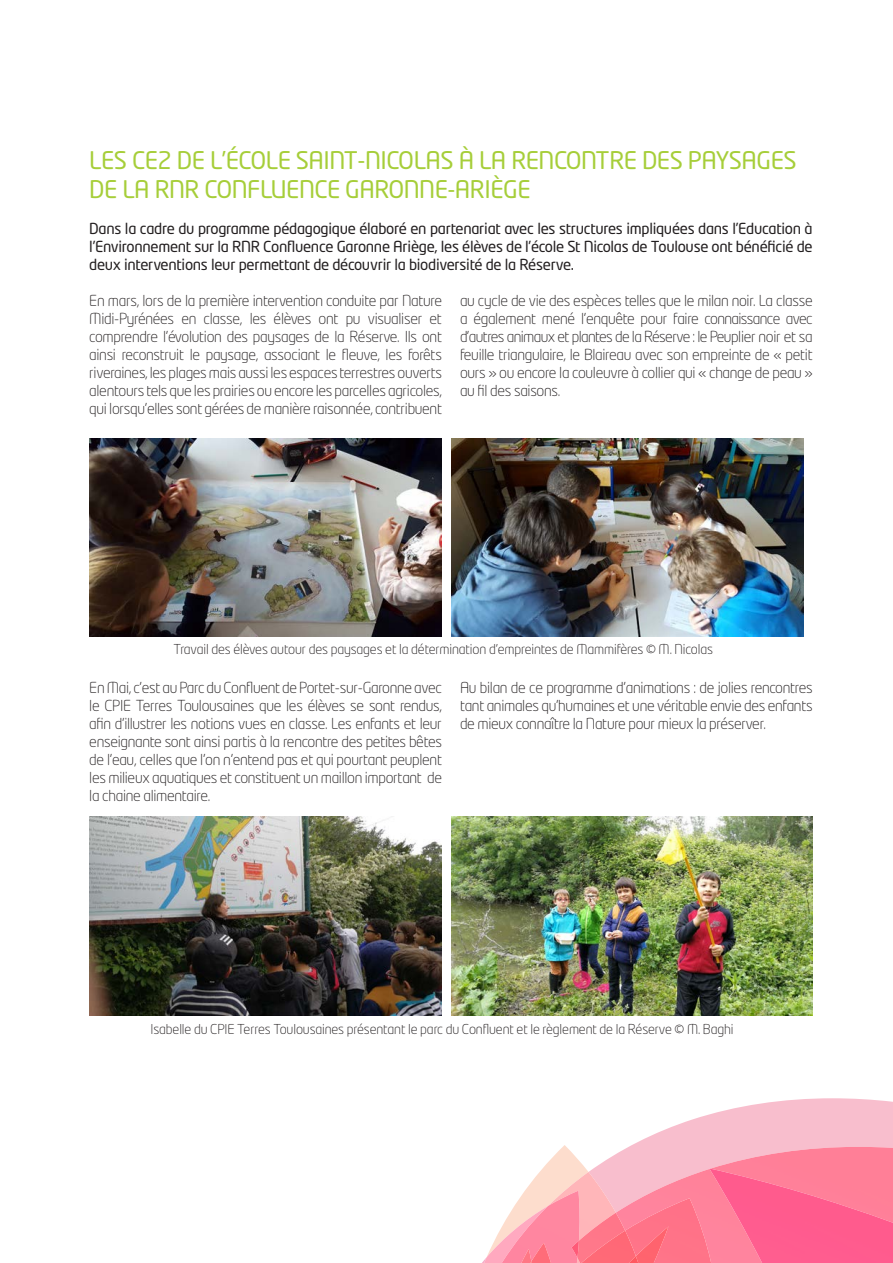
<style>
.page{position:relative;width:893px;height:1263px;background:#fff}
.page>*{position:absolute;margin:0;border:0;box-sizing:border-box;transform-origin:0 0}
.t1{font:24px/28.8px "Neo Tech Std";letter-spacing:-.02em;color:#a6ce39}
.t2{font:300 15px/18px "Neo Tech Std";letter-spacing:-.02em;color:#231f20;text-align:justify}
.t3{font:15px/18px "Neo Tech Std";letter-spacing:-.02em;color:#231f20;text-align:justify}
.t4{font:300 13.5px "Neo Tech Std";letter-spacing:-.01em;color:#231f20}
</style>
<div class="page">
<svg style="left:482px;top:1098px;width:411px;height:165px"></svg>
<img style="left:89px;top:438px;width:353px;height:198px">
<img style="left:451px;top:438px;width:353px;height:198px">
<img style="left:89px;top:817px;width:353px;height:199px">
<img style="left:451px;top:817px;width:362px;height:199px">
<h1 class="t1" style="left:89px;top:145px;width:709px">LES CE2 DE L’ÉCOLE SAINT-NICOLAS À LA RENCONTRE DES PAYSAGES<br>DE LA RNR CONFLUENCE GARONNE-ARIÈGE</h1>
<p class="t3" style="left:89px;top:219px;width:725px">Dans la cadre du programme pédagogique élaboré en partenariat avec les structures impliquées dans l’Education à l’Environnement sur la RNR Confluence Garonne Ariège, les élèves de l’école St Nicolas de Toulouse ont bénéficié de deux interventions leur permettant de découvrir la biodiversité de la Réserve.</p>
<p class="t2" style="left:89px;top:291px;width:354px">En mars, lors de la première intervention conduite par Nature Midi-Pyrénées en classe, les élèves ont pu visualiser et comprendre l’évolution des paysages de la Réserve. Ils ont ainsi reconstruit le paysage, associant le fleuve, les forêts riveraines, les plages mais aussi les espaces terrestres ouverts alentours tels que les prairies ou encore les parcelles agricoles, qui lorsqu’elles sont gérées de manière raisonnée, contribuent</p>
<p class="t2" style="left:460px;top:291px;width:354px">au cycle de vie des espèces telles que le milan noir. La classe a également mené l’enquête pour faire connaissance avec d’autres animaux et plantes de la Réserve : le Peuplier noir et sa feuille triangulaire, le Blaireau avec son empreinte de « petit ours » ou encore la couleuvre à collier qui « change de peau » au fil des saisons.</p>
<p class="t4" style="left:174px;top:641px;width:541px">Travail des élèves autour des paysages et la détermination d’empreintes de Mammifères © M. Nicolas</p>
<p class="t2" style="left:89px;top:678px;width:354px">En Mai, c’est au Parc du Confluent de Portet-sur-Garonne avec le CPIE Terres Toulousaines que les élèves se sont rendus, afin d’illustrer les notions vues en classe. Les enfants et leur enseignante sont ainsi partis à la rencontre des petites bêtes de l’eau, celles que l’on n’entend pas et qui pourtant peuplent les milieux aquatiques et constituent un maillon important de la chaine alimentaire.</p>
<p class="t2" style="left:460px;top:678px;width:354px">Au bilan de ce programme d’animations : de jolies rencontres tant animales qu’humaines et une véritable envie des enfants de mieux connaître la Nature pour mieux la préserver.</p>
<p class="t4" style="left:151px;top:1021px;width:584px">Isabelle du CPIE Terres Toulousaines présentant le parc du Confluent et le règlement de la Réserve © M. Baghi</p>
</div>
